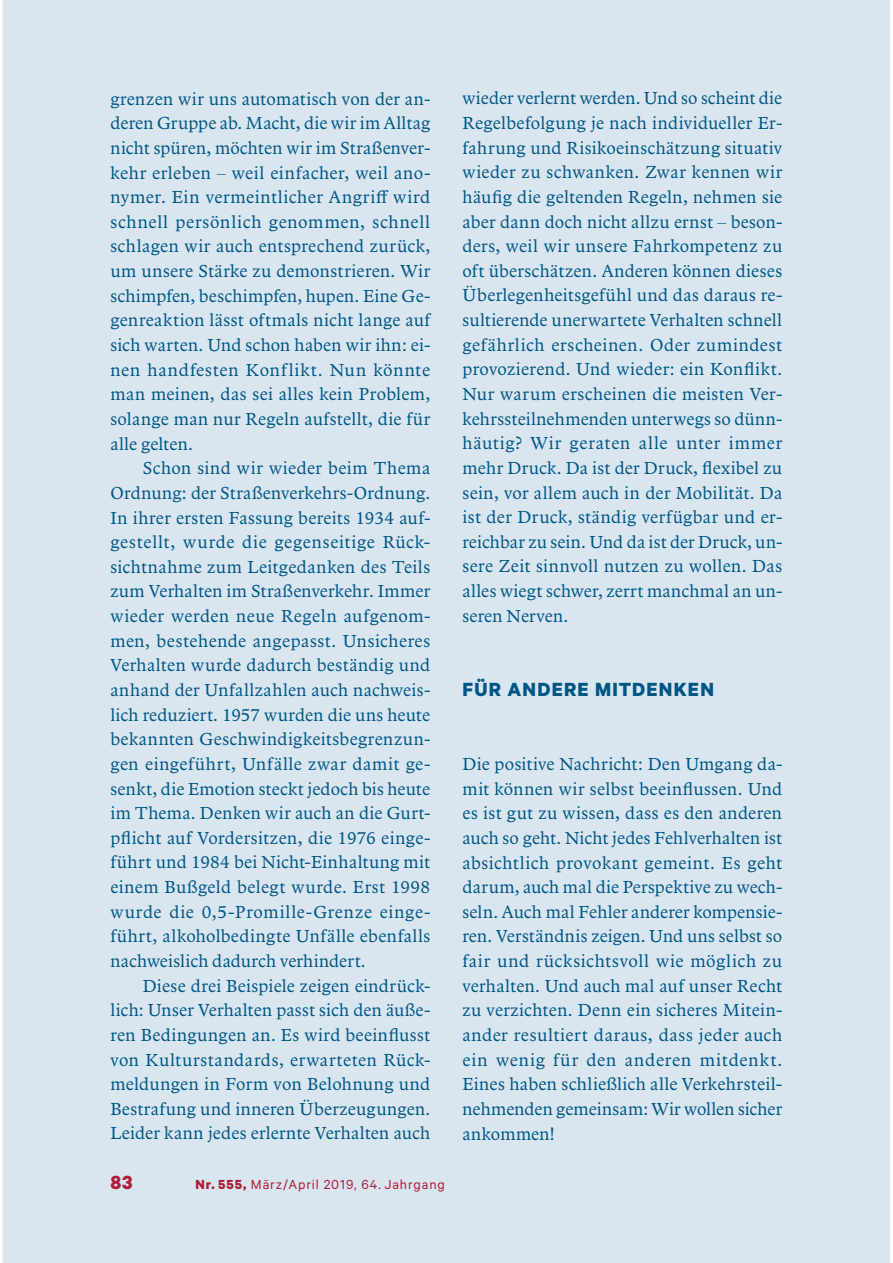
<style>
.page{position:relative;width:893px;height:1263px;background:#fff}
.page>*{position:absolute;margin:0;border:0;box-sizing:border-box;transform-origin:0 0}
.t1{font:700 21.45px "Calibre";letter-spacing:.06em;color:#005685}
.t2{font:700 21.45px "Calibre";color:#ae1d37}
.t3{font:18px/24.6px "Arbesco DT";letter-spacing:.01em;color:#005685;text-align:justify}
.t4{font:14.85px "Calibre";letter-spacing:.06em;color:#ae1d37}
.s1{font-weight:700}
</style>
<div class="page">
<div style="left:3px;top:0;width:887px;height:1263px;background:#d9e6f0"></div>
<p class="t3" style="left:110px;top:88px;width:321px">grenzen wir uns automatisch von der an&shy;deren Gruppe ab. Macht, die wir im Alltag nicht spüren, möchten wir im Straßenver&shy;kehr erleben – weil einfacher, weil ano&shy;nymer. Ein vermeintlicher Angriff wird schnell persönlich genommen, schnell schlagen wir auch entsprechend zurück, um unsere Stärke zu demonstrieren. Wir schimpfen, beschimpfen, hupen. Eine Ge&shy;genreaktion lässt oftmals nicht lange auf sich warten. Und schon haben wir ihn: ei&shy;nen handfesten Konflikt. Nun könnte man meinen, das sei alles kein Problem, solange man nur Regeln aufstellt, die für alle gelten.</p>
<p class="t3" style="left:110px;top:457px;width:321px;text-indent:32px">Schon sind wir wieder beim Thema Ordnung: der Straßenverkehrs-Ordnung.<br>In ihrer ersten Fassung bereits 1934 auf&shy;gestellt, wurde die gegenseitige Rück&shy;sichtnahme zum Leitgedanken des Teils zum Verhalten im Straßenverkehr. Immer wieder werden neue Regeln aufgenom&shy;men, bestehende angepasst. Unsicheres Verhalten wurde dadurch beständig und anhand der Unfallzahlen auch nachweis&shy;lich reduziert. 1957 wurden die uns heute bekannten Geschwindigkeitsbegrenzun&shy;gen eingeführt, Unfälle zwar damit ge&shy;senkt, die Emotion steckt jedoch bis heute im Thema. Denken wir auch an die Gurt&shy;pflicht auf Vordersitzen, die 1976 einge&shy;führt und 1984 bei Nicht-Einhaltung mit einem Bußgeld belegt wurde. Erst 1998 wurde die 0,5-Promille-Grenze einge&shy;führt, alkoholbedingte Unfälle ebenfalls nachweislich dadurch verhindert.</p>
<p class="t3" style="left:110px;top:974px;width:321px;text-indent:32px">Diese drei Beispiele zeigen eindrück&shy;lich: Unser Verhalten passt sich den äuße&shy;ren Bedingungen an. Es wird beeinflusst von Kulturstandards, erwarteten Rück&shy;meldungen in Form von Belohnung und Bestrafung und inneren Überzeugungen.<br>Leider kann jedes erlernte Verhalten auch</p>
<p class="t2" style="left:110px;top:1169px;width:24px">83</p>
<p class="t4" style="left:195px;top:1179px;width:251px"><span class="s1">Nr. 555,</span> März/April 2019, 64. Jahrgang</p>
<p class="t3" style="left:462px;top:87px;width:321px">wieder verlernt werden. Und so scheint die Regelbefolgung je nach individueller Er&shy;fahrung und Risikoeinschätzung situativ wieder zu schwanken. Zwar kennen wir häufig die geltenden Regeln, nehmen sie aber dann doch nicht allzu ernst – beson&shy;ders, weil wir unsere Fahrkompetenz zu oft überschätzen. Anderen können dieses Überlegenheitsgefühl und das da raus re&shy;sultierende unerwartete Verhalten schnell gefährlich erscheinen. Oder zumindest provozierend. Und wieder: ein Konflikt.<br>Nur warum erscheinen die meisten Ver&shy;kehrssteilnehmenden unterwegs so dünn&shy;häutig? Wir geraten alle unter immer mehr Druck. Da ist der Druck, flexibel zu sein, vor allem auch in der Mobilität. Da ist der Druck, ständig verfügbar und er&shy;reichbar zu sein. Und da ist der Druck, un&shy;sere Zeit sinnvoll nutzen zu wollen. Das alles wiegt schwer, zerrt manchmal an un&shy;seren Nerven.</p>
<p class="t1" style="left:462px;top:676px;width:253px">FÜR ANDERE MITDENKEN</p>
<p class="t3" style="left:462px;top:753px;width:321px">Die positive Nachricht: Den Umgang da&shy;mit können wir selbst beeinflussen. Und es ist gut zu wissen, dass es den anderen auch so geht. Nicht jedes Fehlverhalten ist absichtlich provokant gemeint. Es geht darum, auch mal die Perspektive zu wech&shy;seln. Auch mal Fehler anderer kompensie&shy;ren. Verständnis zeigen. Und uns selbst so fair und rücksichtsvoll wie möglich zu verhalten. Und auch mal auf unser Recht zu verzichten. Denn ein sicheres Mitein&shy;ander resultiert daraus, dass jeder auch ein wenig für den anderen mitdenkt.<br>Eines haben schließlich alle Verkehrsteil&shy;nehmenden gemeinsam: Wir wollen sicher ankommen!</p>
</div>
